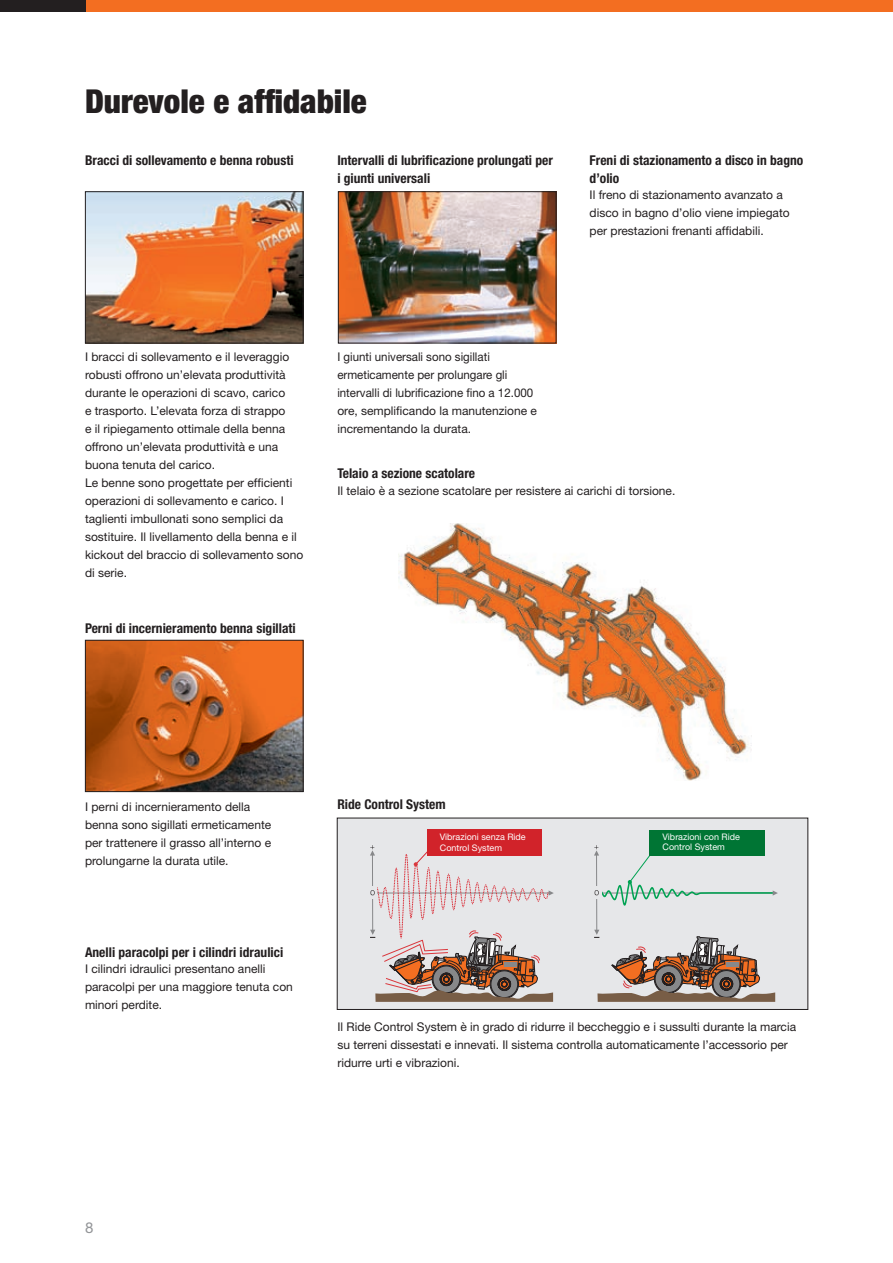
<style>
.page{position:relative;width:893px;height:1263px;background:#fff}
.page>*{position:absolute;margin:0;border:0;box-sizing:border-box;transform-origin:0 0}
.t1{font:900 condensed 33px "Helvetica Neue";color:#231f20}
.t2{font:15px "Helvetica Neue";color:#939598}
.t3{font:700 condensed 13.5px/18px "Helvetica Neue";color:#231f20}
.t4{font:12px/18px "Helvetica Neue";color:#231f20}
.t5{font:12px/18px "Helvetica Neue";color:#231f20;scale:.96 1}
.t6{font:9px/10.5px "Helvetica Neue";color:#fff}
.s1{font-family:"Tahoma"}
</style>
<div class="page">
<div style="left:337px;top:818px;width:471px;height:191px;background:#e6e7e9"></div>
<hr style="left:596px;top:855px;width:1px;height:75px;background:#87888a">
<svg style="left:594px;top:833px;width:184px;height:72px"></svg>
<svg style="left:594px;top:911px;width:181px;height:91px"></svg>
<svg style="left:370px;top:845px;width:184px;height:157px"></svg>
<div style="left:726px;top:962px;width:13px;height:5px;background:#87888a"></div>
<div style="left:504px;top:962px;width:12px;height:5px;background:#87888a"></div>
<div style="left:337px;top:818px;width:471px;height:192px;border:1px solid #231f20"></div>
<div style="left:427px;top:829px;width:115px;height:27px;background:#d1232a"></div>
<div style="left:649px;top:829px;width:115px;height:26px;background:#007534"></div>
<img style="left:87px;top:193px;width:214px;height:148px">
<div style="left:85px;top:191px;width:218px;height:152px;border:1px solid #231f20"></div>
<img style="left:87px;top:642px;width:214px;height:148px">
<div style="left:85px;top:640px;width:218px;height:152px;border:1px solid #231f20"></div>
<img style="left:340px;top:193px;width:214px;height:148px">
<div style="left:338px;top:191px;width:218px;height:152px;border:1px solid #231f20"></div>
<img style="left:398px;top:523px;width:354px;height:257px">
<div style="left:0;top:0;width:893px;height:11px;background:#f36e21"></div>
<div style="left:0;top:0;width:85px;height:11px;background:#231f20"></div>
<h1 class="t1" style="left:85px;top:81px;width:283px">Durevole e affidabile</h1>
<p class="t3" style="left:85px;top:151px;width:210px">Bracci di sollevamento e benna robusti</p>
<p class="t3" style="left:337px;top:151px;width:217px">Intervalli di lubrificazione prolungati per i giunti universali</p>
<p class="t3" style="left:590px;top:151px;width:215px">Freni di stazionamento a disco in bagno d’olio</p>
<p class="t4" style="left:590px;top:186px;width:202px">Il freno di stazionamento avanzato a disco in bagno d’olio viene impiegato per prestazioni frenanti affidabili.</p>
<p class="t4" style="left:85px;top:348px;width:220px">I bracci di sollevamento e il leveraggio robusti offrono un’elevata produttività durante le operazioni di scavo, carico<br>e trasporto. L’elevata forza di strappo<br>e il ripiegamento ottimale della benna offrono un’elevata produttività e una buona tenuta del carico.<br>Le benne sono progettate per efficienti operazioni di sollevamento e carico. I taglienti imbullonati sono semplici da sostituire. Il livellamento della benna e il kickout del braccio di sollevamento sono di serie.</p>
<p class="t3" style="left:85px;top:619px;width:212px">Perni di incernieramento benna sigillati</p>
<p class="t5" style="left:337px;top:348px;width:209px">I giunti universali sono sigillati ermeticamente per prolungare gli intervalli di lubrificazione fino a 12.000 ore, semplificando la manutenzione e incrementando la durata.</p>
<p class="t3" style="left:337px;top:464px;width:139px">Telaio a sezione scatolare</p>
<p class="t4" style="left:337px;top:482px;width:339px">Il telaio è a sezione scatol<span class="s1">are</span> per resistere ai carichi di torsione.</p>
<p class="t4" style="left:85px;top:798px;width:188px">I perni di incernieramento della benna sono sigillati ermeticamente per trattenere il grasso all’interno e prolungarne la durata utile.</p>
<p class="t3" style="left:85px;top:943px;width:200px">Anelli paracolpi per i cilindri idraulici</p>
<p class="t4" style="left:85px;top:960px;width:209px">I cilindri idraulici presentano anelli paracolpi per una maggiore tenuta con minori perdite.</p>
<p class="t3" style="left:337px;top:795px;width:110px">Ride Control System</p>
<p class="t6" style="left:440px;top:832px;width:87px">Vibrazioni senza Ride<br>Control System</p>
<p class="t6" style="left:663px;top:831px;width:79px">Vibrazioni con Ride<br>Control System</p>
<p class="t4" style="left:337px;top:1018px;width:460px">Il Ride Control System è in grado di ridurre il beccheggio e i sussulti durante la marcia su terreni dissestati e innevati. Il sistema controlla automaticamente l’accessorio per ridurre urti e vibrazioni.</p>
<p class="t2" style="left:85px;top:1219px;width:10px">8</p>
</div>
